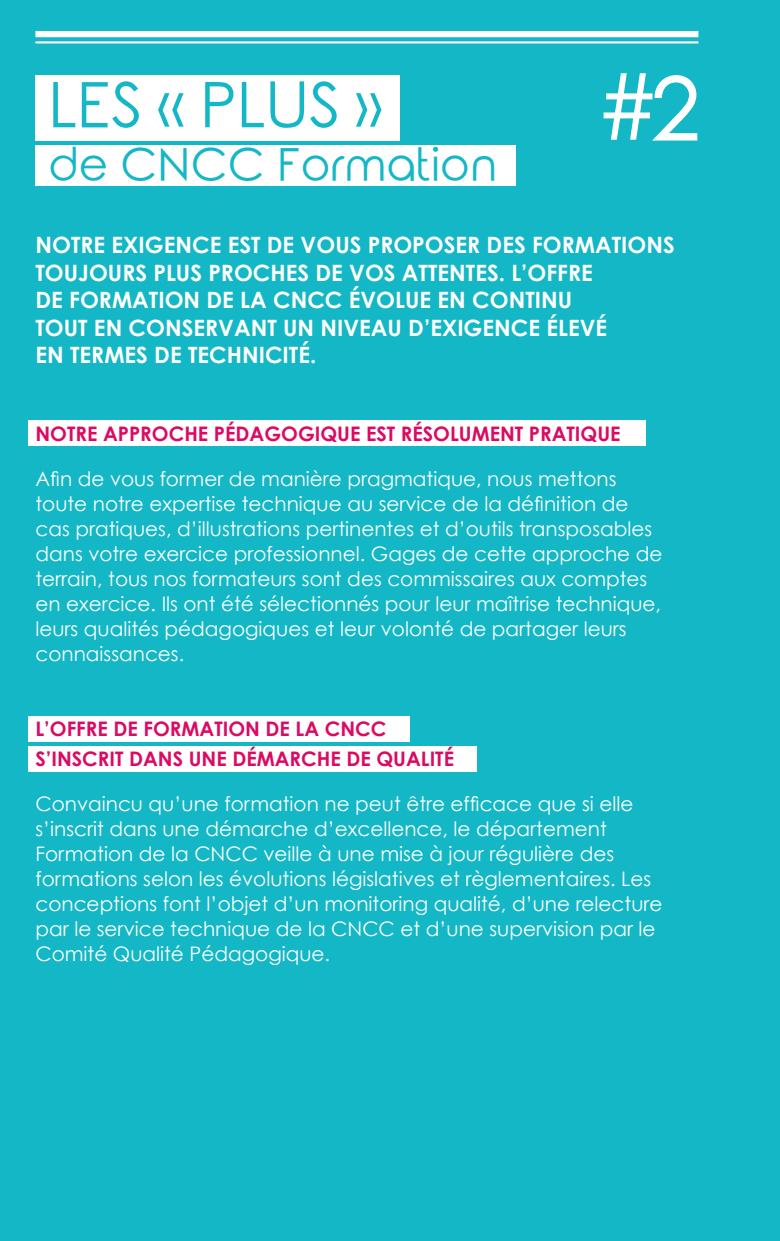
<style>
.page{position:relative;width:780px;height:1241px;background:#fff}
.page>*{position:absolute;margin:0;border:0;box-sizing:border-box;transform-origin:0 0}
.t1{font:87.5px "Rounded Elegance";color:#fff}
.t2{font:62.5px "Rounded Elegance";letter-spacing:-.01em;color:#13b7c5}
.t3{font:45px "Rounded Elegance";color:#13b7c5}
.t4{font:700 22.5px/27.5px "Century Gothic";color:#fff}
.t5{font:20px/25px "Century Gothic";color:#fff}
.t6{font:700 20px/30px "Century Gothic";color:#db0a62}
</style>
<div class="page">
<div style="left:0;top:0;width:780px;height:1240px;background:#13b7c5"></div>
<div style="left:28px;top:420px;width:618px;height:26px;background:#fff"></div>
<div style="left:28px;top:716px;width:382px;height:26px;background:#fff"></div>
<div style="left:28px;top:746px;width:448px;height:26px;background:#fff"></div>
<div style="left:35px;top:75px;width:365px;height:65px;background:#fff"></div>
<div style="left:35px;top:146px;width:481px;height:40px;background:#fff"></div>
<div style="left:35px;top:31px;width:663px;height:6px;background:#fff"></div>
<hr style="left:35px;top:41px;width:663px;height:2px;background:#fff">
<svg style="left:603px;top:73px;width:95px;height:68px"></svg>
<h2 class="t2" style="left:48px;top:69px;width:336px">LES « PLUS »</h2>
<h1 class="t1" style="left:596px;top:59px;width:105px">#2</h1>
<h3 class="t3" style="left:48px;top:138px;width:451px">de CNCC Formation</h3>
<p class="t4" style="left:35px;top:231px;width:641px">NOTRE EXIGENCE EST DE VOUS PROPOSER DES FORMATIONS TOUJOURS PLUS PROCHES DE VOS ATTENTES. L’OFFRE<br>DE FORMATION DE LA CNCC ÉVOLUE EN CONTINU<br>TOUT EN CONSERVANT UN NIVEAU D’EXIGENCE ÉLEVÉ<br>EN TERMES DE TECHNICITÉ.</p>
<p class="t6" style="left:35px;top:418px;width:586px">NOTRE APPROCHE PÉDAGOGIQUE EST RÉSOLUMENT PRATIQUE</p>
<p class="t5" style="left:35px;top:466px;width:628px">Afin de vous former de manière pragmatique, nous mettons toute notre expertise technique au service de la définition de cas pratiques, d’illustrations pertinentes et d’outils transposables dans votre exercice professionnel. Gages de cette approche de terrain, tous nos formateurs sont des commissaires aux comptes en exercice. Ils ont été sélectionnés pour leur maîtrise technique, leurs qualités pédagogiques et leur volonté de partager leurs connaissances.</p>
<p class="t6" style="left:35px;top:713px;width:420px">L’OFFRE DE FORMATION DE LA CNCC<br>S’INSCRIT DANS UNE DÉMARCHE DE QUALITÉ</p>
<p class="t5" style="left:35px;top:791px;width:628px">Convaincu qu’une formation ne peut être efficace que si elle s’inscrit dans une démarche d’excellence, le département Formation de la CNCC veille à une mise à jour régulière des formations selon les évolutions législatives et règlementaires. Les conceptions font l’objet d’un monitoring qualité, d’une relecture par le service technique de la CNCC et d’une supervision par le Comité Qualité Pédagogique.</p>
</div>
